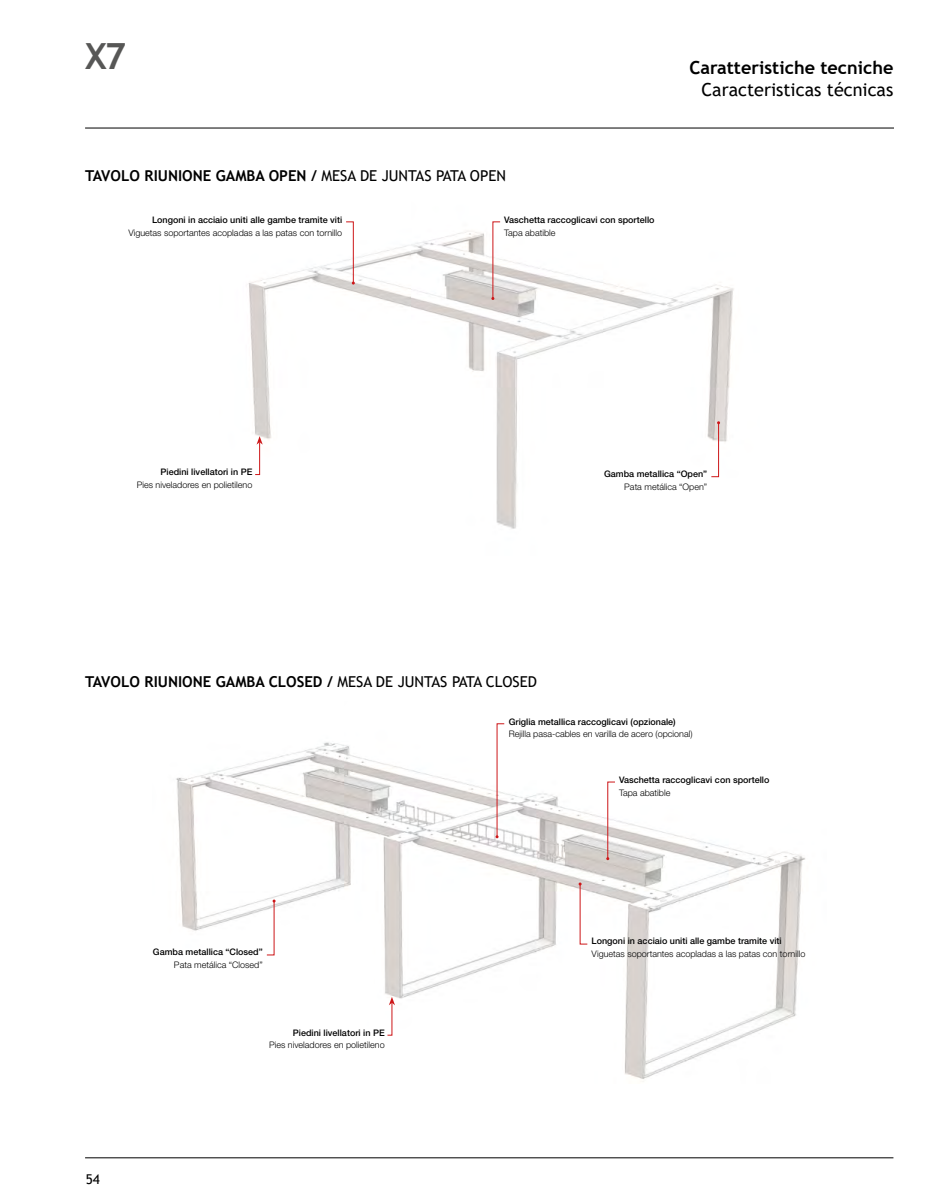
<style>
.page{position:relative;width:936px;height:1200px;background:#fff}
.page>*{position:absolute;margin:0;border:0;box-sizing:border-box;transform-origin:0 0}
.t1{font:700 36px "Trebuchet MS";color:#575756}
.t2{font:18px "Trebuchet MS";color:#000}
.t3{font:700 18px "Trebuchet MS";color:#000}
.t4{font:700 15px "Trebuchet MS";color:#000}
.t5{font:13.5px "Trebuchet MS";color:#000}
.t6{font:500 9px "Helvetica Neue LT Std";color:#000}
.t7{font:300 9px "Helvetica Neue LT Std";color:#000}
.s1{font-weight:400}
</style>
<div class="page">
<hr style="left:85px;top:128px;width:808px;height:1px;background:#000">
<img style="left:176px;top:742px;width:629px;height:340px">
<img style="left:248px;top:231px;width:486px;height:298px">
<svg style="left:254px;top:436px;width:9px;height:39px"></svg>
<svg style="left:386px;top:996px;width:9px;height:39px"></svg>
<svg style="left:710px;top:421px;width:10px;height:56px"></svg>
<svg style="left:266px;top:899px;width:9px;height:56px"></svg>
<svg style="left:491px;top:221px;width:10px;height:79px"></svg>
<svg style="left:606px;top:781px;width:9px;height:78px"></svg>
<svg style="left:345px;top:221px;width:10px;height:63px"></svg>
<svg style="left:495px;top:723px;width:10px;height:115px"></svg>
<svg style="left:578px;top:882px;width:10px;height:62px"></svg>
<hr style="left:85px;top:1157px;width:808px;height:1px;background:#000">
<h1 class="t1" style="left:85px;top:34px;width:42px">X7</h1>
<h3 class="t4" style="left:85px;top:166px;width:422px">TAVOLO RIUNIONE GAMBA OPEN / <span class="s1">MESA DE JUNTAS PATA OPEN</span></h3>
<p class="t6" style="left:152px;top:214px;width:192px">Longoni in acciaio uniti alle gambe tramite viti</p>
<p class="t7" style="left:128px;top:227px;width:215px">Viguetas soportantes acopladas a las patas con tornillo</p>
<p class="t6" style="left:504px;top:214px;width:152px">Vaschetta raccoglicavi con sportello</p>
<p class="t7" style="left:504px;top:227px;width:53px">Tapa abatible</p>
<h2 class="t3" style="left:689px;top:57px;width:205px">Caratteristiche tecniche</h2>
<h2 class="t2" style="left:701px;top:78px;width:193px">Caracteristicas técnicas</h2>
<p class="t6" style="left:161px;top:466px;width:93px">Piedini livellatori in PE</p>
<p class="t7" style="left:137px;top:479px;width:117px">Pies niveladores en polietileno</p>
<p class="t6" style="left:604px;top:468px;width:105px">Gamba metallica “Open”</p>
<p class="t7" style="left:624px;top:481px;width:84px">Pata metálica “Open”</p>
<h3 class="t4" style="left:85px;top:671px;width:453px">TAVOLO RIUNIONE GAMBA CLOSED / <span class="s1">MESA DE JUNTAS PATA CLOSED</span></h3>
<p class="t6" style="left:508px;top:715px;width:168px">Griglia metallica raccoglicavi (opzionale)</p>
<p class="t7" style="left:508px;top:728px;width:185px">Rejilla pasa-cables en varilla de acero (opcional)</p>
<p class="t6" style="left:619px;top:774px;width:152px">Vaschetta raccoglicavi con sportello</p>
<p class="t7" style="left:619px;top:786px;width:53px">Tapa abatible</p>
<h3 class="t5" style="left:86px;top:1169px;width:16px">54</h3>
<p class="t6" style="left:153px;top:946px;width:111px">Gamba metallica “Closed”</p>
<p class="t7" style="left:174px;top:959px;width:90px">Pata metálica “Closed”</p>
<p class="t6" style="left:293px;top:1026px;width:93px">Piedini livellatori in PE</p>
<p class="t7" style="left:269px;top:1039px;width:117px">Pies niveladores en polietileno</p>
<p class="t6" style="left:591px;top:935px;width:192px">Longoni in acciaio uniti alle gambe tramite viti</p>
<p class="t7" style="left:591px;top:947px;width:215px">Viguetas soportantes acopladas a las patas con tornillo</p>
</div>
